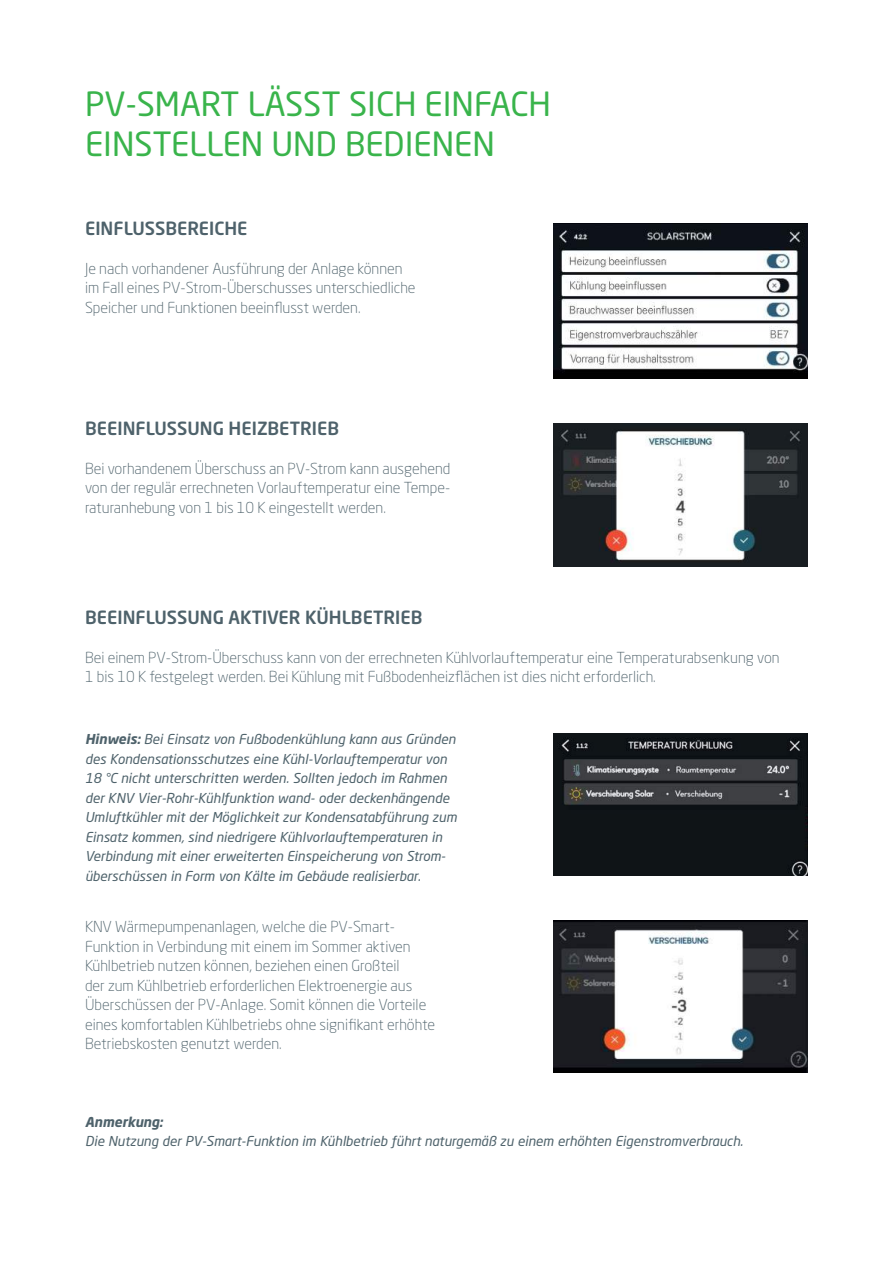
<style>
.page{position:relative;width:893px;height:1263px;background:#fff}
.page>*{position:absolute;margin:0;border:0;box-sizing:border-box;transform-origin:0 0}
.t1{font:33px/39.6px "Neo Sans W1 G";color:#39b44b}
.t2{font:500 18px "Neo Sans W1 G";color:#4e626b}
.t3{font:300 15px/19.5px "Neo Sans W1 G";color:#4e626b}
.t4{font:italic 13.5px/19.5px "Neo Sans W1 G";color:#4e626b}
.t5{font:italic 700 13.5px "Neo Sans W1 G";color:#4e626b}
.s1{font-weight:700}
</style>
<div class="page">
<img style="left:553px;top:223px;width:255px;height:155px">
<img style="left:553px;top:423px;width:255px;height:143px">
<img style="left:553px;top:734px;width:255px;height:141px">
<img style="left:553px;top:921px;width:255px;height:151px">
<h1 class="t1" style="left:85px;top:84px;width:467px">PV-SMART LÄSST SICH EINFACH<br>EINSTELLEN UND BEDIENEN</h1>
<p class="t2" style="left:85px;top:218px;width:164px">EINFLUSSBEREICHE</p>
<p class="t3" style="left:85px;top:259px;width:332px">Je nach vorhandener Ausführung der Anlage können im Fall eines PV-Strom-Überschusses unterschiedliche<br>Speicher und Funktionen beeinflusst werden.</p>
<p class="t2" style="left:85px;top:418px;width:256px">BEEINFLUSSUNG HEIZBETRIEB</p>
<p class="t3" style="left:85px;top:458px;width:367px;text-align:justify">Bei vorhandenem Überschuss an PV-Strom kann ausgehend von der regulär errechneten Vorlauftemperatur eine Tempe&shy;raturanhebung von 1 bis 10 K eingestellt werden.</p>
<p class="t2" style="left:85px;top:607px;width:339px">BEEINFLUSSUNG AKTIVER KÜHLBETRIEB</p>
<p class="t3" style="left:85px;top:648px;width:696px">Bei einem PV-Strom-Überschuss kann von der errechneten Kühlvorlauftemperatur eine Temperaturabsenkung von<br>1 bis 10 K festgelegt werden. Bei Kühlung mit Fußbodenheizflächen ist dies nicht erforderlich.</p>
<p class="t4" style="left:85px;top:730px;width:373px"><span class="s1">Hinweis:</span> Bei Einsatz von Fußbodenkühlung kann aus Gründen des Kondensationsschutzes eine Kühl-Vorlauftemperatur von 18 °C nicht unterschritten werden. Sollten jedoch im Rahmen der KNV Vier-Rohr-Kühlfunktion wand- oder deckenhängende Umluftkühler mit der Möglichkeit zur Kondensatabführung zum Einsatz kommen, sind niedrigere Kühlvorlauftemperaturen in Verbindung mit einer erweiterten Einspeicherung von Strom&shy;überschüssen in Form von Kälte im Gebäude realisierbar.</p>
<p class="t3" style="left:85px;top:917px;width:351px">KNV Wärmepumpenanlagen, welche die PV-Smart-Funktion in Verbindung mit einem im Sommer aktiven Kühlbetrieb nutzen können, beziehen einen Großteil<br>der zum Kühlbetrieb erforderlichen Elektroenergie aus Überschüssen der PV-Anlage. Somit können die Vorteile eines komfortablen Kühlbetriebs ohne signifikant erhöhte Betriebskosten genutzt werden.</p>
<p class="t5" style="left:85px;top:1116px;width:79px">Anmerkung:</p>
<p class="t4" style="left:85px;top:1132px;width:660px">Die Nutzung der PV-Smart-Funktion im Kühlbetrieb führt naturgemäß zu einem erhöhten Eigenstromverbrauch.</p>
</div>
